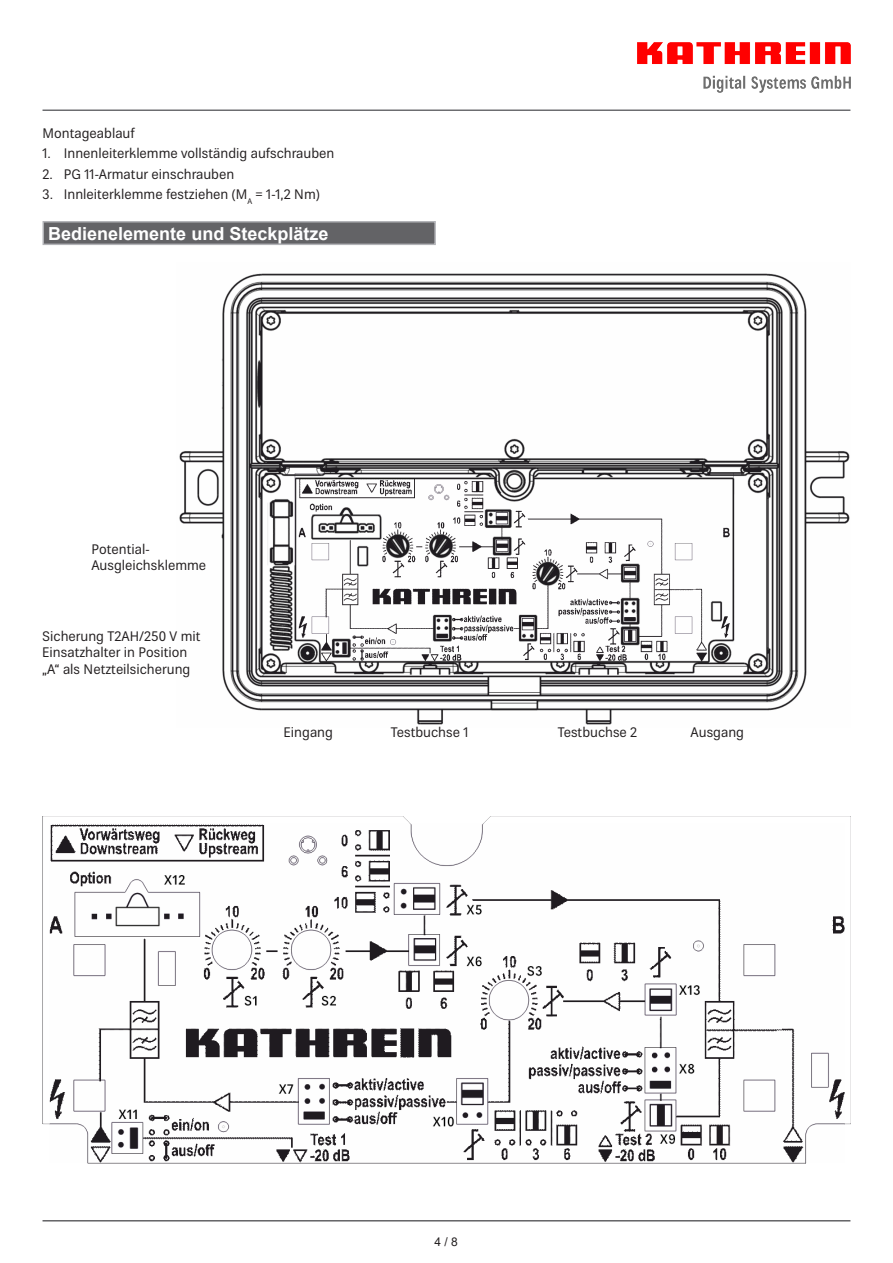
<style>
.page{position:relative;width:893px;height:1263px;background:#fff}
.page>*{position:absolute;margin:0;border:0;box-sizing:border-box;transform-origin:0 0}
.t1{font:700 18px "Arial";color:#fff}
._09{font:13.5px/16.2px "Kathrein 55";color:#231f20}
.t2{font:12px "Arial";color:#231f20}
</style>
<div class="page">
<hr style="left:43px;top:1220px;width:807px;height:1px;background:#636366">
<hr style="left:43px;top:109px;width:807px;height:2px;background:#6c6d70">
<img style="left:638px;top:43px;width:212px;height:49px">
<div style="left:43px;top:222px;width:392px;height:22px;background:#636366"></div>
<div style="left:43px;top:221px;width:393px;height:24px;border:2px solid #b2b3b7"></div>
<img style="left:179px;top:273px;width:671px;height:452px">
<img style="left:42px;top:816px;width:808px;height:348px">
<p class="_09" style="left:43px;top:125px;width:94px">Montageablauf</p>
<p class="_09" style="left:43px;top:146px;width:293px">1. Innenleiterklemme vollständig aufschrauben</p>
<p class="_09" style="left:43px;top:166px;width:193px">2. PG 11-Armatur einschrauben</p>
<p class="_09" style="left:43px;top:187px;width:279px">3. Innleiterklemme festziehen (M<sub>A</sub> = 1-1,2 Nm)</p>
<p class="t1" style="left:48px;top:221px;width:282px">Bedienelemente und Steckplätze</p>
<p class="_09" style="left:91px;top:541px;width:116px">Potential-<br>Ausgleichsklemme</p>
<p class="_09" style="left:42px;top:628px;width:160px">Sicherung T2AH/250 V mit<br>Einsatzhalter in Position „A“ als Netzteilsicherung</p>
<p class="_09" style="left:284px;top:724px;width:51px">Eingang</p>
<p class="_09" style="left:391px;top:724px;width:79px">Testbuchse 1</p>
<p class="_09" style="left:558px;top:724px;width:81px">Testbuchse 2</p>
<p class="_09" style="left:691px;top:724px;width:55px">Ausgang</p>
<p class="t2" style="left:434px;top:1233px;width:25px">4 / 8</p>
</div>
